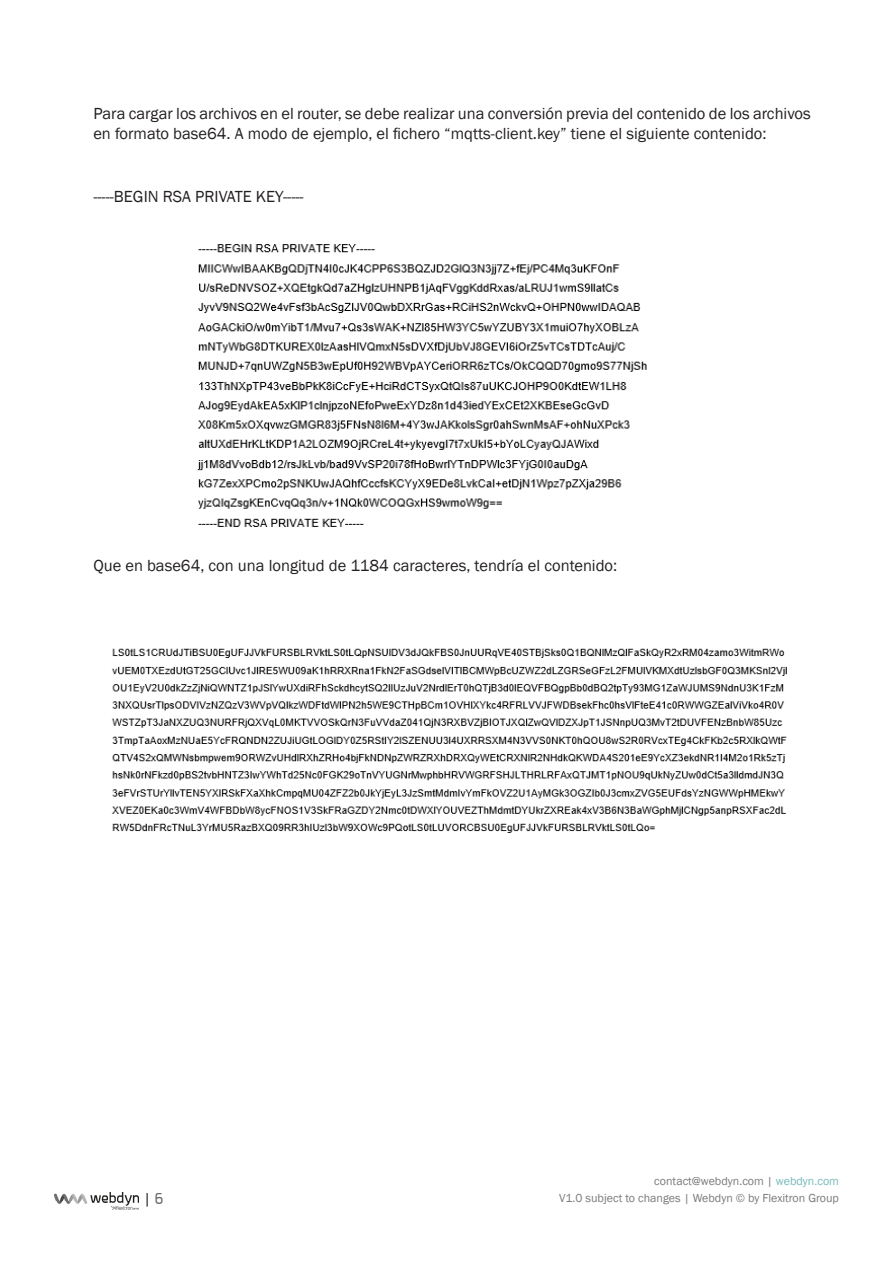
<style>
.page{position:relative;width:893px;height:1263px;background:#fff}
.page>*{position:absolute;margin:0;border:0;box-sizing:border-box;transform-origin:0 0}
.t1{font:16.5px/19.8px "Franklin Gothic";color:#231f20}
.t2{font:15px "Esphimere";color:#000002}
.t3{font:12px "Franklin Gothic";color:#231f20}
.s1{color:#18888d}
</style>
<div class="page">
<svg style="left:147px;top:1193px;width:1px;height:13px"></svg>
<img style="left:54px;top:1192px;width:85px;height:18px">
<img style="left:197px;top:244px;width:450px;height:283px">
<img style="left:111px;top:648px;width:676px;height:185px">
<p class="t1" style="left:93px;top:104px;width:719px">Para cargar los archivos en el router, se debe realizar una conversión previa del contenido de los archivos en formato base64. A modo de ejemplo, el fichero “mqtts-client.key” tiene el siguiente contenido:</p>
<p class="t1" style="left:93px;top:187px;width:212px">-----BEGIN RSA PRIVATE KEY-----</p>
<p class="t1" style="left:93px;top:556px;width:525px">Que en base64, con una longitud de 1184 caracteres, tendría el contenido:</p>
<p class="t3" style="left:654px;top:1174px;width:186px">contact@webdyn.com | <span class="s1">webdyn.com</span></p>
<p class="t2" style="left:154px;top:1190px;width:10px">6</p>
<p class="t3" style="left:559px;top:1190px;width:281px">V1.0 subject to changes | Webdyn © by Flexitron Group</p>
</div>
